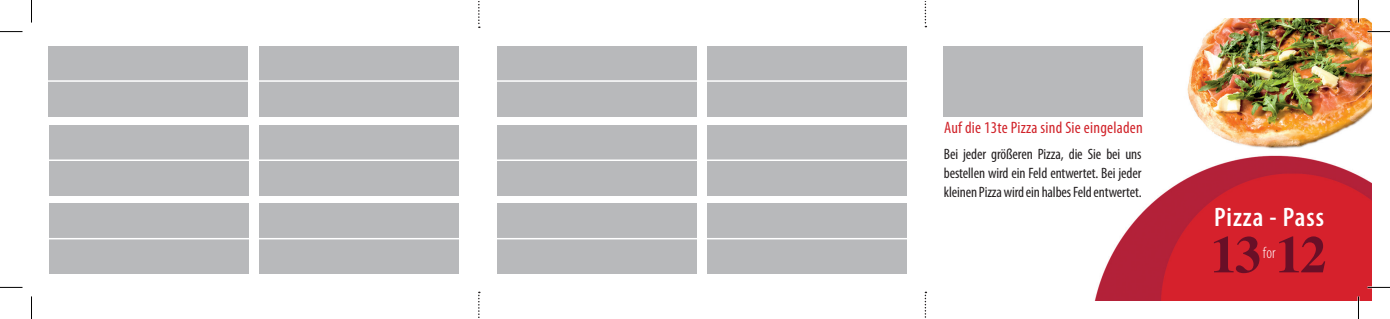
<style>
.page{position:relative;width:1390px;height:319px;background:#fff}
.page>*{position:absolute;margin:0;border:0;box-sizing:border-box;transform-origin:0 0}
.t1{font:700 52.2px "Times";color:#690f27}
.t2{font:600 condensed 26.85px "Myriad Pro";letter-spacing:.035em;color:#fff}
.t3{font:condensed 16.5px "Myriad Pro";letter-spacing:.015em;color:#d1232a}
.t4{font:300 condensed 16.05px "Myriad Pro";color:#fff}
.t5{font:condensed 15px/18.8px "Myriad Pro";letter-spacing:-.005em;color:#231f20;text-align:justify}
</style>
<div class="page">
<img style="left:19px;top:19px;width:1352px;height:281px">
<div style="left:49px;top:46px;width:199px;height:70px;background:#b8b9bb"></div>
<div style="left:260px;top:46px;width:199px;height:70px;background:#b8b9bb"></div>
<div style="left:49px;top:124px;width:200px;height:71px;background:#b8b9bb"></div>
<div style="left:260px;top:124px;width:199px;height:71px;background:#b8b9bb"></div>
<div style="left:49px;top:203px;width:200px;height:70px;background:#b8b9bb"></div>
<div style="left:260px;top:203px;width:199px;height:70px;background:#b8b9bb"></div>
<hr style="left:45px;top:80px;width:417px;height:2px;background:#fff">
<hr style="left:45px;top:159px;width:417px;height:2px;background:#fff">
<hr style="left:45px;top:237px;width:417px;height:2px;background:#fff">
<svg style="left:478px;top:2px;width:2px;height:26px"></svg>
<div style="left:497px;top:46px;width:199px;height:70px;background:#b8b9bb"></div>
<div style="left:708px;top:46px;width:199px;height:70px;background:#b8b9bb"></div>
<div style="left:497px;top:124px;width:200px;height:71px;background:#b8b9bb"></div>
<div style="left:708px;top:124px;width:199px;height:71px;background:#b8b9bb"></div>
<div style="left:497px;top:203px;width:200px;height:70px;background:#b8b9bb"></div>
<div style="left:708px;top:203px;width:199px;height:70px;background:#b8b9bb"></div>
<hr style="left:493px;top:80px;width:417px;height:2px;background:#fff">
<hr style="left:493px;top:159px;width:417px;height:2px;background:#fff">
<hr style="left:493px;top:237px;width:417px;height:2px;background:#fff">
<svg style="left:924px;top:3px;width:2px;height:24px"></svg>
<svg style="left:941px;top:81px;width:203px;height:165px"></svg>
<div style="left:943px;top:46px;width:199px;height:70px;background:#b8b9bb"></div>
<svg style="left:478px;top:291px;width:2px;height:27px"></svg>
<svg style="left:924px;top:291px;width:2px;height:27px"></svg>
<hr style="left:0;top:286px;width:22px;height:2px;background:#fff">
<hr style="left:1367px;top:286px;width:23px;height:2px;background:#fff">
<hr style="left:1357px;top:0;width:2px;height:23px;background:#fff">
<hr style="left:1357px;top:296px;width:2px;height:22px;background:#fff">
<svg style="left:0;top:31px;width:22px;height:1px"></svg>
<svg style="left:1367px;top:31px;width:23px;height:1px"></svg>
<svg style="left:0;top:286px;width:22px;height:1px"></svg>
<svg style="left:1367px;top:286px;width:23px;height:1px"></svg>
<svg style="left:31px;top:0;width:1px;height:23px"></svg>
<svg style="left:31px;top:296px;width:1px;height:22px"></svg>
<svg style="left:1358px;top:0;width:1px;height:23px"></svg>
<svg style="left:1358px;top:296px;width:1px;height:22px"></svg>
<p class="t3" style="left:944px;top:117px;width:200px">Auf die 13te Pizza sind Sie eingeladen</p>
<p class="t5" style="left:944px;top:144px;width:199px">Bei jeder größeren Pizza, die Sie bei uns bestellen wird ein Feld entwertet. Bei jeder kleinen Pizza wird ein halbes Feld entwertet.</p>
<p class="t2" style="left:1214px;top:200px;width:111px">Pizza - Pass</p>
<p class="t1" style="left:1210px;top:204px;width:117px">13 12</p>
<p class="t4" style="left:1263px;top:243px;width:14px">for</p>
</div>
